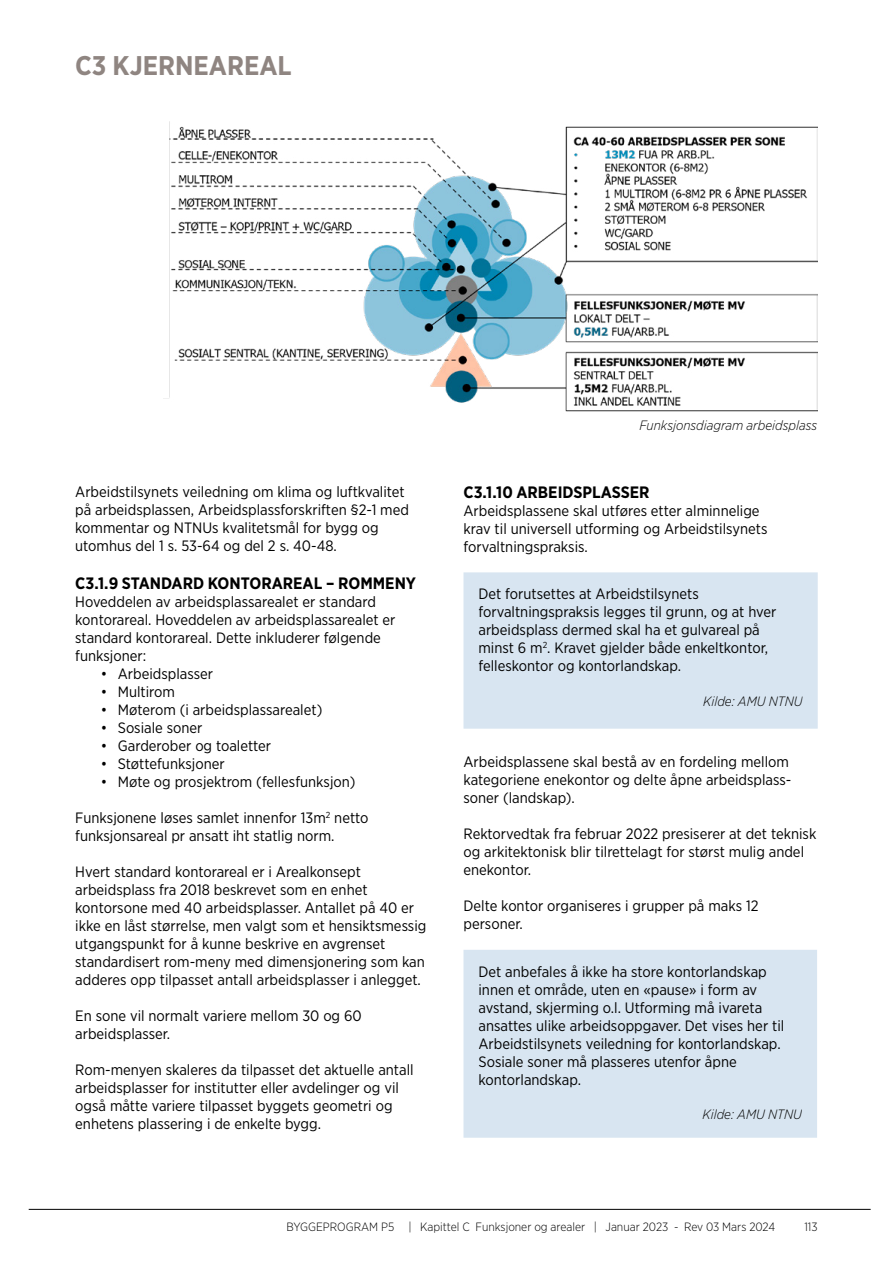
<style>
.page{position:relative;width:893px;height:1263px;background:#fff}
.page>*{position:absolute;margin:0;border:0;box-sizing:border-box;transform-origin:0 0}
.t1{font:700 27px "Gotham Narrow";color:#8f8581}
.t2{font:700 16.5px "Gotham Narrow";color:#000}
.t3{font:15px/18px "Gotham Narrow";color:#000}
.t4{font:italic 300 13.5px "Gotham Narrow";color:#000}
.t5{font:300 12px "Gotham Narrow";color:#000}
</style>
<div class="page">
<hr style="left:29px;top:1209px;width:842px;height:1px;background:#000">
<img style="left:164px;top:122px;width:653px;height:290px">
<div style="left:471px;top:580px;width:339px;height:141px;background:#d8e5f1"></div>
<div style="left:463px;top:572px;width:355px;height:157px;border:15px solid #d8e5f1"></div>
<div style="left:471px;top:957px;width:339px;height:173px;background:#d8e5f1"></div>
<div style="left:463px;top:950px;width:354px;height:188px;border:15px solid #d8e5f1"></div>
<h1 class="t1" style="left:75px;top:48px;width:55px">C3 KJERNEAREAL</h1>
<p class="t3" style="left:75px;top:483px;width:335px">Arbeidstilsynets veiledning om klima og luftkvalitet på arbeidsplassen, Arbeidsplassforskriften §2-1 med kommentar og NTNUs kvalitetsmål for bygg og utomhus del 1 s. 53-64 og del 2 s. 40-48.</p>
<p class="t2" style="left:75px;top:573px;width:342px">C3.1.9 STANDARD KONTORAREAL – ROMMENY</p>
<p class="t3" style="left:75px;top:592px;width:322px">Hoveddelen av arbeidsplassarealet er standard kontorareal. Hoveddelen av arbeidsplassarealet er standard kontorareal. Dette inkluderer følgende funksjoner:</p>
<p class="t3" style="left:101px;top:664px;width:114px">• Arbeidsplasser</p>
<p class="t3" style="left:101px;top:682px;width:76px">• Multirom</p>
<p class="t3" style="left:101px;top:700px;width:223px">• Møterom (i arbeidsplassarealet)</p>
<p class="t3" style="left:101px;top:718px;width:103px">• Sosiale soner</p>
<p class="t3" style="left:101px;top:736px;width:172px">• Garderober og toaletter</p>
<p class="t3" style="left:101px;top:754px;width:125px">• Støttefunksjoner</p>
<p class="t3" style="left:101px;top:772px;width:256px">• Møte og prosjektrom (fellesfunksjon)</p>
<p class="t3" style="left:75px;top:808px;width:295px">Funksjonene løses samlet innenfor 13m<sup>2</sup> netto funksjonsareal pr ansatt iht statlig norm.</p>
<p class="t3" style="left:75px;top:862px;width:353px">Hvert standard kontorareal er i Arealkonsept arbeidsplass fra 2018 beskrevet som en enhet kontorsone med 40 arbeidsplasser. Antallet på 40 er ikke en låst størrelse, men valgt som et hensiktsmessig utgangspunkt for å kunne beskrive en avgrenset standardisert rom-meny med dimensjonering som kan adderes opp tilpasset antall arbeidsplasser i anlegget.</p>
<p class="t3" style="left:75px;top:1006px;width:288px">En sone vil normalt variere mellom 30 og 60 arbeidsplasser.</p>
<p class="t3" style="left:75px;top:1060px;width:340px">Rom-menyen skaleres da tilpasset det aktuelle antall arbeidsplasser for institutter eller avdelinger og vil også måtte variere tilpasset byggets geometri og enhetens plassering i de enkelte bygg.</p>
<p class="t4" style="left:639px;top:417px;width:179px">Funksjonsdiagram arbeidsplass</p>
<p class="t2" style="left:463px;top:482px;width:188px">C3.1.10 ARBEIDSPLASSER</p>
<p class="t3" style="left:463px;top:502px;width:305px">Arbeidsplassene skal utføres etter alminnelige krav til universell utforming og Arbeidstilsynets forvaltningspraksis.</p>
<p class="t3" style="left:478px;top:585px;width:299px">Det forutsettes at Arbeidstilsynets forvaltningspraksis legges til grunn, og at hver arbeidsplass dermed skal ha et gulvareal på minst 6 m<sup>2</sup>. Kravet gjelder både enkeltkontor, felleskontor og kontorlandskap.</p>
<p class="t4" style="left:703px;top:693px;width:101px">Kilde: AMU NTNU</p>
<p class="t3" style="left:463px;top:753px;width:329px">Arbeidsplassene skal bestå av en fordeling mellom kategoriene enekontor og delte åpne arbeidsplass&shy;soner (landskap).</p>
<p class="t3" style="left:463px;top:825px;width:354px">Rektorvedtak fra februar 2022 presiserer at det teknisk og arkitektonisk blir tilrettelagt for størst mulig andel enekontor.</p>
<p class="t3" style="left:463px;top:897px;width:297px">Delte kontor organiseres i grupper på maks 12 personer.</p>
<p class="t3" style="left:478px;top:962px;width:307px">Det anbefales å ikke ha store kontorlandskap innen et område, uten en «pause» i form av avstand, skjerming o.l. Utforming må ivareta ansattes ulike arbeidsoppgaver. Det vises her til Arbeidstilsynets veiledning for kontorlandskap.<br>Sosiale soner må plasseres utenfor åpne kontorlandskap.</p>
<p class="t4" style="left:703px;top:1106px;width:101px">Kilde: AMU NTNU</p>
<p class="t5" style="left:286px;top:1219px;width:490px">BYGGEPROGRAM P5 | Kapittel C Funksjoner og arealer | Januar 2023 - Rev 03 Mars 2024</p>
<p class="t5" style="left:804px;top:1219px;width:15px">113</p>
</div>
